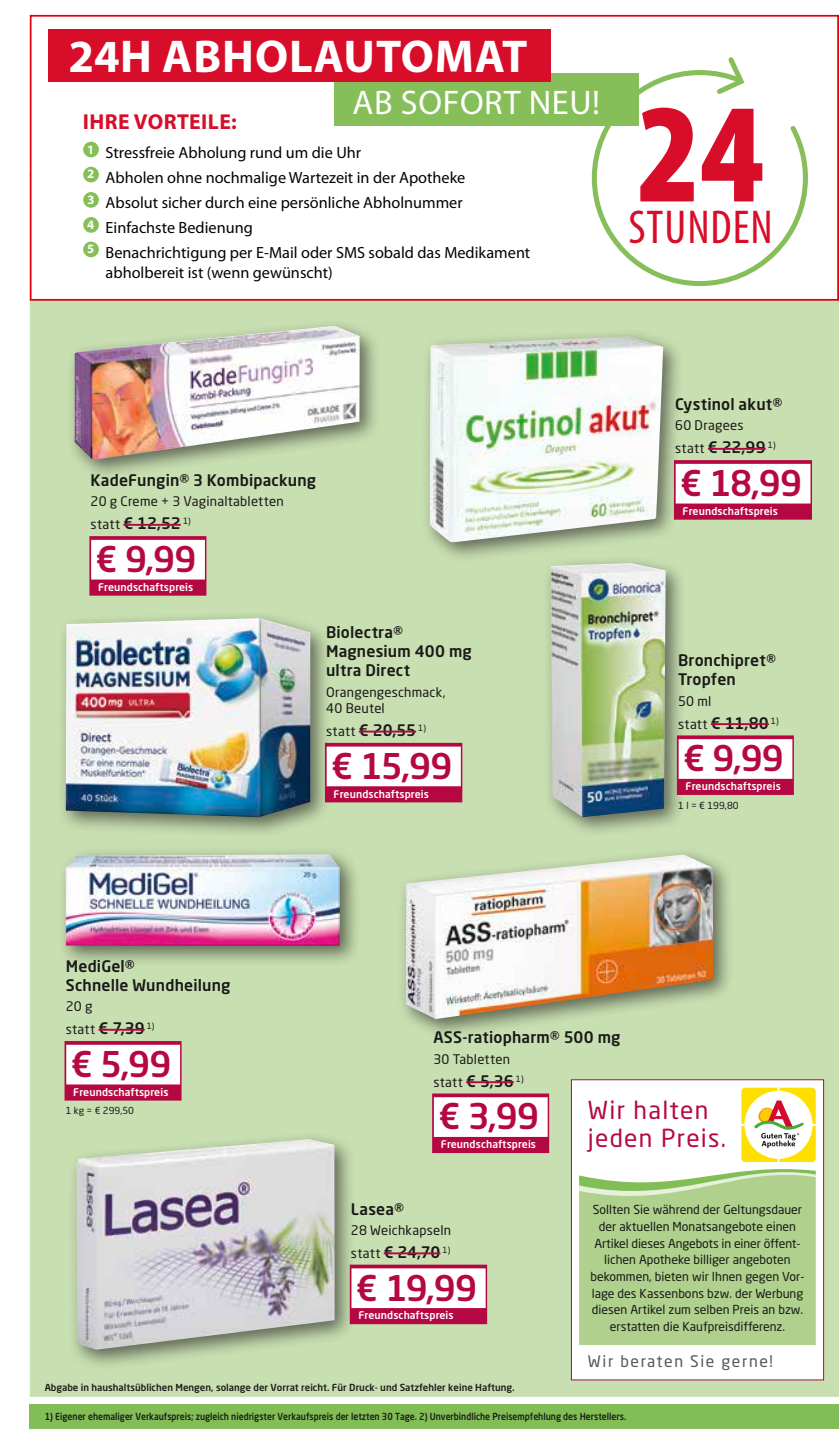
<style>
.page{position:relative;width:839px;height:1444px;background:#fff}
.page>*{position:absolute;margin:0;border:0;box-sizing:border-box;transform-origin:0 0}
.t1{font:900 condensed 142.62px "Myriad Pro";color:#d70d29}
.t2{font:condensed 47.77px "Myriad Pro";letter-spacing:.02em;color:#d70d29}
.t3{font:700 46.2px "Myriad Pro";letter-spacing:.02em;color:#fff}
._04_Angebotspreis{font:500 35px "Neo Sans Pro";letter-spacing:-.025em;color:#b50843}
.t4{font:34.3px "Myriad Pro";letter-spacing:.02em;color:#fff}
.t5{font:24.5px/28px "Neo Sans Pro";letter-spacing:.05em;color:#b50843}
.t6{font:700 21.7px "Myriad Pro";letter-spacing:.02em;color:#d70d29}
.t7{font:16.28px/25px "Myriad Pro";color:#030304}
._01_Artikel{font:500 15.75px/19.2px "Neo Sans Pro";letter-spacing:.01em;color:#1a1918}
._03_statt_Preis{font:500 15.75px "Neo Sans Pro";letter-spacing:-.015em;color:#1a1918}
.t8{font:15.75px "Neo Sans Pro";letter-spacing:.1em;color:#565655}
._02_Text{font:13.12px/16.6px "Neo Sans Pro";letter-spacing:.015em;color:#1a1918}
._03_statt_Preis-2{font:13.12px "Neo Sans Pro";letter-spacing:.025em;color:#1a1918}
.t9{font:700 12.78px/24.8px "Myriad Pro";color:#fff;text-align:justify}
.t10{font:12.25px/16.6px "Neo Sans Pro";color:#1a1918;text-align:center}
._07_T_Wirberaten{font:500 10.5px "Neo Sans Pro";letter-spacing:.01em;color:#fff}
.t11{font:500 9.62px "Neo Sans Pro";color:#1d1d1b;scale:.9 1}
.t12{font:500 9.62px "Neo Sans Pro";color:#1d1d1b}
._05_Grundpreis{font:9.62px "Neo Sans Pro";color:#1a1918}
.s1{font-weight:400;font-size:13.12px}
.s2{font-weight:500;font-size:15.75px}
</style>
<div class="page">
<svg style="left:838px;top:1404px;width:1px;height:25px"></svg>
<div style="left:30px;top:1404px;width:808px;height:25px;background:#82be56"></div>
<div style="left:30px;top:301px;width:808px;height:1095px;background:#c8dfb1"></div>
<div style="left:570px;top:1079px;width:253px;height:301px;background:#fff"></div>
<svg style="left:579px;top:1087px;width:236px;height:258px"></svg>
<div style="left:334px;top:73px;width:304px;height:53px;background:#86be59"></div>
<div style="left:49px;top:30px;width:501px;height:52px;background:#d70d29"></div>
<svg style="left:591px;top:70px;width:217px;height:217px"></svg>
<svg style="left:712px;top:57px;width:35px;height:41px"></svg>
<div style="left:83px;top:142px;width:16px;height:15px;background:#86be57;border-radius:50%"></div>
<div style="left:83px;top:167px;width:16px;height:15px;background:#86be57;border-radius:50%"></div>
<div style="left:83px;top:192px;width:16px;height:16px;background:#86be57;border-radius:50%"></div>
<div style="left:83px;top:217px;width:16px;height:16px;background:#86be57;border-radius:50%"></div>
<div style="left:83px;top:242px;width:16px;height:15px;background:#86be57;border-radius:50%"></div>
<div style="left:30px;top:15px;width:808px;height:286px;border:2px solid #e2000f"></div>
<div style="left:57px;top:609px;width:274px;height:229px;background:#1a1918;opacity:.6"></div>
<img style="left:66px;top:618px;width:244px;height:199px">
<div style="left:325px;top:743px;width:137px;height:59px;background:#b50843"></div>
<div style="left:326px;top:746px;width:134px;height:40px;background:#fff"></div>
<hr style="left:359px;top:730px;width:57px;height:2px;background:#b50843">
<div style="left:397px;top:846px;width:337px;height:193px;background:#1a1918;opacity:.6"></div>
<img style="left:406px;top:854px;width:307px;height:165px">
<div style="left:432px;top:1093px;width:117px;height:60px;background:#b50843"></div>
<div style="left:434px;top:1097px;width:113px;height:40px;background:#fff"></div>
<hr style="left:466px;top:1081px;width:47px;height:2px;background:#b50843">
<div style="left:66px;top:318px;width:315px;height:162px;background:#1a1918;opacity:.6"></div>
<img style="left:74px;top:326px;width:286px;height:134px">
<div style="left:89px;top:536px;width:117px;height:59px;background:#b50843"></div>
<div style="left:91px;top:540px;width:114px;height:39px;background:#fff"></div>
<hr style="left:123px;top:524px;width:58px;height:2px;background:#b50843">
<div style="left:421px;top:328px;width:263px;height:235px;background:#1a1918;opacity:.6"></div>
<img style="left:430px;top:336px;width:233px;height:206px">
<div style="left:673px;top:460px;width:138px;height:60px;background:#b50843"></div>
<div style="left:675px;top:464px;width:135px;height:39px;background:#fff"></div>
<hr style="left:707px;top:448px;width:58px;height:2px;background:#b50843">
<div style="left:57px;top:846px;width:304px;height:121px;background:#1a1918;opacity:.6"></div>
<img style="left:66px;top:854px;width:274px;height:91px">
<div style="left:64px;top:1041px;width:117px;height:59px;background:#b50843"></div>
<div style="left:66px;top:1044px;width:114px;height:40px;background:#fff"></div>
<hr style="left:98px;top:1028px;width:47px;height:2px;background:#b50843">
<div style="left:542px;top:554px;width:144px;height:283px;background:#1a1918;opacity:.6"></div>
<img style="left:550px;top:563px;width:115px;height:254px">
<div style="left:676px;top:735px;width:117px;height:60px;background:#b50843"></div>
<div style="left:678px;top:739px;width:114px;height:40px;background:#fff"></div>
<hr style="left:710px;top:723px;width:58px;height:2px;background:#b50843">
<div style="left:68px;top:1131px;width:288px;height:239px;background:#1a1918;opacity:.6"></div>
<img style="left:77px;top:1139px;width:257px;height:210px">
<div style="left:349px;top:1264px;width:138px;height:60px;background:#b50843"></div>
<div style="left:351px;top:1268px;width:134px;height:40px;background:#fff"></div>
<hr style="left:383px;top:1252px;width:57px;height:2px;background:#b50843">
<p class="t3" style="left:68px;top:30px;width:460px">24H ABHOLAUTOMAT</p>
<p class="t4" style="left:352px;top:84px;width:249px">AB SOFORT NEU!</p>
<p class="t6" style="left:83px;top:109px;width:155px">IHRE VORTEILE:</p>
<p class="t7" style="left:106px;top:140px;width:426px">Stressfreie Abholung rund um die Uhr<br>Abholen ohne nochmalige Wartezeit in der Apotheke<br>Absolut sicher durch eine persönliche Abholnummer Einfachste Bedienung<br>Benachrichtigung per E-Mail oder SMS sobald das Medikament</p>
<p class="t7" style="left:106px;top:260px;width:228px">abholbereit ist (wenn gewünscht)</p>
<p class="t9" style="left:87px;top:137px;width:9px">1<br>2<br>3<br>4<br>5</p>
<p class="t1" style="left:637px;top:74px;width:128px">24</p>
<p class="t2" style="left:628px;top:201px;width:146px">STUNDEN</p>
<p class="_01_Artikel" style="left:91px;top:470px;width:227px">KadeFungin® 3 Kombipackung</p>
<p class="_02_Text" style="left:91px;top:493px;width:194px">20 g Creme + 3 Vaginaltabletten</p>
<p class="_03_statt_Preis" style="left:91px;top:513px;width:102px"><span class="s1">statt</span> € 12,52 <sup>1)</sup></p>
<p class="_04_Angebotspreis" style="left:96px;top:537px;width:102px">€ 9,99</p>
<p class="_07_T_Wirberaten" style="left:98px;top:580px;width:97px">Freundschaftspreis</p>
<p class="_01_Artikel" style="left:326px;top:622px;width:147px">Biolectra®<br>Magnesium 400 mg ultra Direct</p>
<p class="_02_Text" style="left:326px;top:683px;width:121px">Orangengeschmack,<br>40 Beutel</p>
<p class="_03_statt_Preis" style="left:326px;top:720px;width:101px"><span class="s1">statt</span> € 20,55 <sup>1)</sup></p>
<p class="_04_Angebotspreis" style="left:331px;top:744px;width:123px">€ 15,99</p>
<p class="_07_T_Wirberaten" style="left:333px;top:787px;width:97px">Freundschaftspreis</p>
<p class="_01_Artikel" style="left:675px;top:394px;width:109px">Cystinol akut®</p>
<p class="_02_Text" style="left:675px;top:417px;width:70px">60 Dragees</p>
<p class="_03_statt_Preis" style="left:675px;top:437px;width:102px"><span class="s1">statt</span> € 22,99 <sup>1)</sup></p>
<p class="_04_Angebotspreis" style="left:680px;top:461px;width:123px">€ 18,99</p>
<p class="_07_T_Wirberaten" style="left:682px;top:504px;width:97px">Freundschaftspreis</p>
<p class="_01_Artikel" style="left:678px;top:650px;width:99px">Bronchipret®<br>Tropfen</p>
<p class="_02_Text" style="left:678px;top:692px;width:35px">50 ml</p>
<p class="_03_statt_Preis" style="left:678px;top:713px;width:102px"><span class="s1">statt</span> € 11,80 <sup>1)</sup></p>
<p class="_04_Angebotspreis" style="left:683px;top:736px;width:102px">€ 9,99</p>
<p class="_07_T_Wirberaten" style="left:685px;top:779px;width:97px">Freundschaftspreis</p>
<p class="_05_Grundpreis" style="left:678px;top:799px;width:62px">1 l = € 199,80</p>
<p class="_01_Artikel" style="left:66px;top:956px;width:166px">MediGel®<br>Schnelle Wundheilung</p>
<p class="_02_Text" style="left:66px;top:998px;width:28px">20 g</p>
<p class="_03_statt_Preis-2" style="left:66px;top:1021px;width:90px">statt <span class="s2">€ 7,39</span> <sup>1)</sup></p>
<p class="_04_Angebotspreis" style="left:71px;top:1042px;width:102px">€ 5,99</p>
<p class="_07_T_Wirberaten" style="left:73px;top:1085px;width:97px">Freundschaftspreis</p>
<p class="_05_Grundpreis" style="left:66px;top:1105px;width:70px">1 kg = € 299,50</p>
<p class="_01_Artikel" style="left:433px;top:1027px;width:188px">ASS-ratiopharm® 500 mg</p>
<p class="_02_Text" style="left:433px;top:1050px;width:78px">30 Tabletten</p>
<p class="_03_statt_Preis-2" style="left:433px;top:1073px;width:92px">statt <span class="s2">€ 5,36</span> <sup>1)</sup></p>
<p class="_04_Angebotspreis" style="left:438px;top:1094px;width:102px">€ 3,99</p>
<p class="_07_T_Wirberaten" style="left:441px;top:1137px;width:97px">Freundschaftspreis</p>
<p class="t5" style="left:588px;top:1095px;width:140px">Wir halten jeden Preis.</p>
<p class="_01_Artikel" style="left:351px;top:1198px;width:54px">Lasea®</p>
<p class="_02_Text" style="left:351px;top:1221px;width:101px">28 Weichkapseln</p>
<p class="_03_statt_Preis" style="left:351px;top:1242px;width:101px"><span class="s1">statt</span> € 24,70 <sup>1)</sup></p>
<p class="_04_Angebotspreis" style="left:356px;top:1265px;width:123px">€ 19,99</p>
<p class="_07_T_Wirberaten" style="left:358px;top:1309px;width:97px">Freundschaftspreis</p>
<p class="t10" style="left:590px;top:1201px;width:215px">Sollten Sie während der Geltungsdauer der aktuellen Monatsangebote einen Artikel dieses Angebots in einer öffent&shy;lichen Apotheke billiger angeboten bekommen, bieten wir Ihnen gegen Vor&shy;lage des Kassenbons bzw. der Werbung diesen Artikel zum selben Preis an bzw. erstatten die Kaufpreisdifferenz.</p>
<p class="t8" style="left:588px;top:1351px;width:186px">Wir beraten Sie gerne!</p>
<p class="t12" style="left:45px;top:1381px;width:471px">Abgabe in haushaltsüblichen Mengen, solange der Vorrat reicht. Für Druck- und Satzfehler keine Haftung.</p>
<p class="t11" style="left:45px;top:1410px;width:647px">1) Eigener ehemaliger Verkaufspreis; zugleich niedrigster Verkaufspreis der letzten 30 Tage. 2) Unverbindliche Preisempfehlung des Herstellers.</p>
</div>
